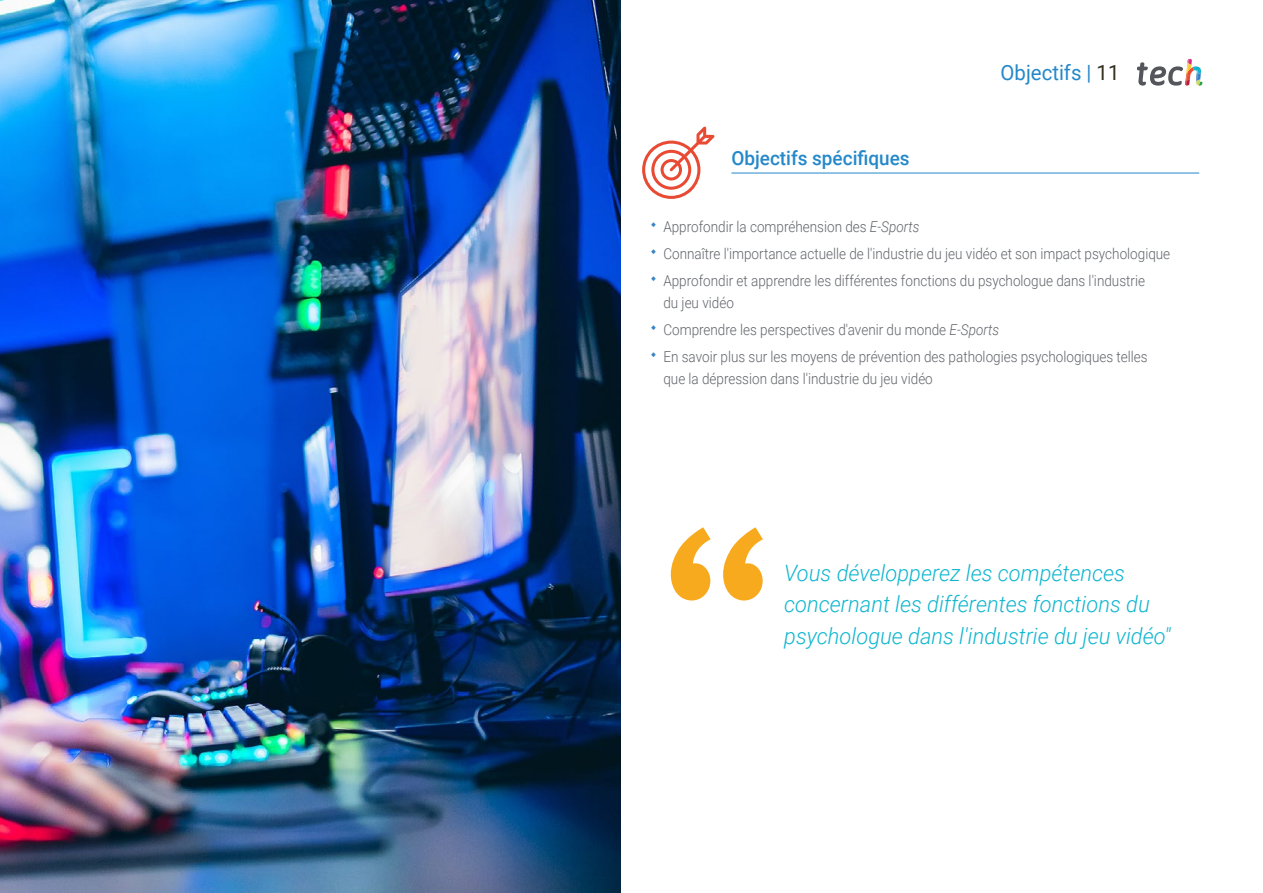
<style>
.page{position:relative;width:1263px;height:893px;background:#fff}
.page>*{position:absolute;margin:0;border:0;box-sizing:border-box;transform-origin:0 0}
.t1{font:italic 300 22.5px/31.5px "Roboto";color:#0fb6cf}
.t2{font:21px "Roboto";color:#2488c9}
.t3{font:500 19.5px "Roboto";color:#2488c9}
.t4{font:300 15px/26.7px "Roboto";color:#61646a;scale:.9 1}
.s1{color:#312e20}
.s2{font-style:italic}
</style>
<div class="page">
<svg style="left:1137px;top:59px;width:65px;height:27px"></svg>
<hr style="left:731px;top:173px;width:468px;height:1px;background:#2488c9">
<svg style="left:642px;top:127px;width:72px;height:72px"></svg>
<img style="left:0;top:0;width:621px;height:893px">
<svg style="left:671px;top:527px;width:92px;height:73px"></svg>
<h3 class="t3" style="left:731px;top:144px;width:180px">Objectifs spécifiques</h3>
<h2 class="t2" style="left:1000px;top:57px;width:120px">Objectifs | <span class="s1">11</span></h2>
<p class="t4" style="left:663px;top:213px;width:565px">Approfondir la compréhension des <span class="s2">E-Sports<br></span>Connaître l'importance actuelle de l'industrie du jeu vidéo et son impact psychologique<br>Approfondir et apprendre les différentes fonctions du psychologue dans l'industrie</p>
<p class="t4" style="left:663px;top:289px;width:540px">du jeu vidéo<br>Comprendre les perspectives d'avenir du monde <span class="s2">E-Sports<br></span>En savoir plus sur les moyens de prévention des pathologies psychologiques telles</p>
<p class="t4" style="left:663px;top:365px;width:301px">que la dépression dans l'industrie du jeu vidéo</p>
<h1 class="t1" style="left:784px;top:556px;width:388px">Vous développerez les compétences concernant les différentes fonctions du psychologue dans l'industrie du jeu vidéo"</h1>
</div>
